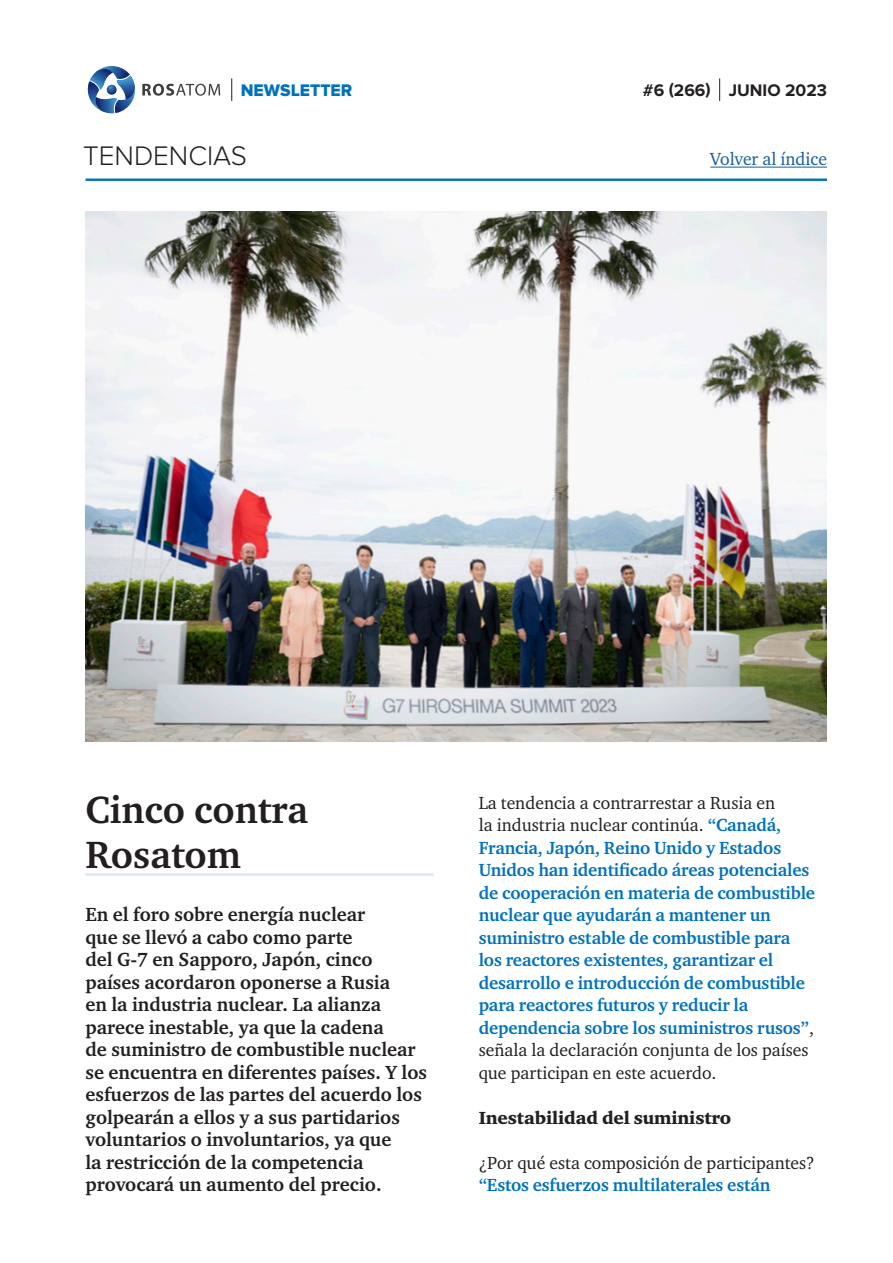
<style>
.page{position:relative;width:893px;height:1263px;background:#fff}
.page>*{position:absolute;margin:0;border:0;box-sizing:border-box;transform-origin:0 0}
.t1{font:700 39px/45px "Charter ITC";color:#231f20}
.t2{font:300 27.9px "Proxima Nova";color:#231f20}
.lead{font:700 19.5px/22.5px "Charter ITC";color:#231f20}
.main_text{font:700 18px/22.5px "Charter ITC";letter-spacing:-.01em;color:#0072bc}
.main_text-2{font:18px/22.5px "Charter ITC";color:#231f20}
.subtitle{font:18px "Charter Black ITC";letter-spacing:-.01em;color:#231f20}
.t3{font:18px "Charter ITC";color:#175d9e}
.t4{font:700 17.4px "Proxima Nova";color:#231f20}
.t5{font:17.4px "Proxima Nova Extrabld";color:#0072bc}
.s1{font-weight:400;color:#231f20}
.s2{font-weight:700;color:#0072bc}
</style>
<div class="page">
<hr style="left:86px;top:179px;width:741px;height:2px;background:#0072bc">
<svg style="left:87px;top:66px;width:49px;height:48px"></svg>
<svg style="left:142px;top:84px;width:78px;height:12px"></svg>
<svg style="left:231px;top:78px;width:1px;height:23px"></svg>
<hr style="left:710px;top:167px;width:117px;height:1px;background:#175d9e">
<svg style="left:719px;top:78px;width:1px;height:23px"></svg>
<hr style="left:86px;top:873px;width:348px;height:3px;background:#e1e9f6">
<img style="left:86px;top:212px;width:741px;height:529px">
<p class="t5" style="left:241px;top:80px;width:113px">NEWSLETTER</p>
<h2 class="t2" style="left:83px;top:140px;width:165px">TENDENCIAS</h2>
<p class="t4" style="left:643px;top:80px;width:186px">#6 (266) JUNIO 2023</p>
<p class="t3" style="left:710px;top:148px;width:118px">Volver al índice</p>
<p class="t1" style="left:86px;top:787px;width:224px">Cinco contra<br>Rosatom</p>
<p class="lead" style="left:86px;top:903px;width:343px">En el foro sobre energía nuclear<br>que se llevó a cabo como parte<br>del G‑7 en Sapporo, Japón, cinco países acordaron oponerse a Rusia<br>en la industria nuclear. La alianza parece inestable, ya que la cadena<br>de suministro de combustible nuclear se encuentra en diferentes países. Y los esfuerzos de las partes del acuerdo los golpearán a ellos y a sus partidarios voluntarios o involuntarios, ya que<br>la restricción de la competencia provocará un aumento del precio.</p>
<p class="main_text" style="left:479px;top:791px;width:338px"><span class="s1">La tendencia a contrarrestar a Rusia en<br>la industria nuclear continúa.</span> “Canadá, Francia, Japón, Reino Unido y Estados Unidos han identificado áreas potenciales de cooperación en materia de combustible nuclear que ayudarán a mantener un suministro estable de combustible para los reactores existentes, garantizar el desarrollo e introducción de combustible para reactores futuros y reducir la dependencia sobre los suministros rusos”<span class="s1">, señala la declaración conjunta de los países que participan en este acuerdo.</span></p>
<p class="subtitle" style="left:479px;top:1106px;width:254px">Inestabilidad del suministro</p>
<p class="main_text-2" style="left:479px;top:1151px;width:337px">¿Por qué esta composición de participantes? <span class="s2">“Estos esfuerzos multilaterales están</span></p>
</div>
